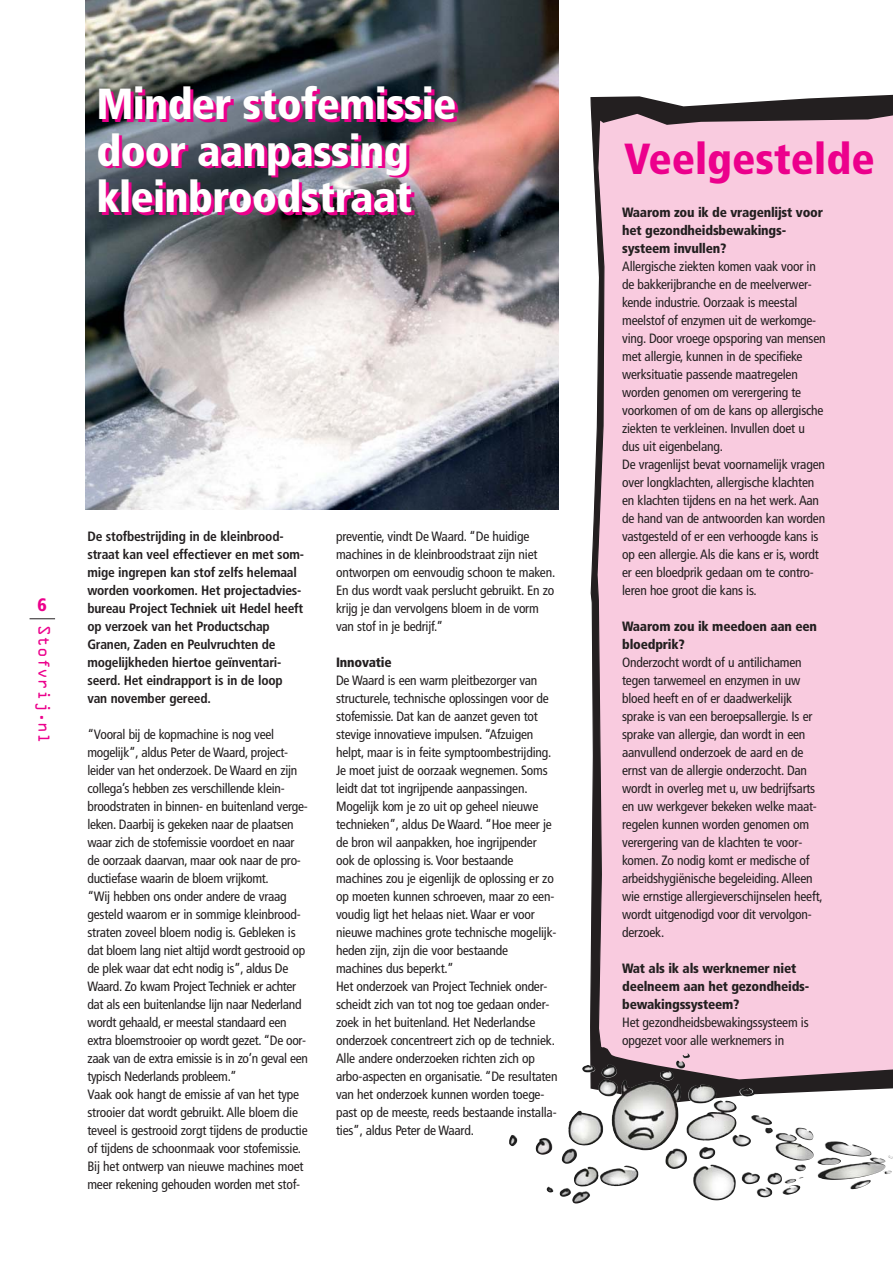
<style>
.page{position:relative;width:893px;height:1263px;background:#fff}
.page>*{position:absolute;margin:0;border:0;box-sizing:border-box;transform-origin:0 0}
.t1{font:900 condensed 43.5px/46.5px "Frutiger";letter-spacing:-.015em;color:#fff}
.t2{font:900 condensed 43.5px "Frutiger";color:#ec008c}
.t3{font:900 condensed 18px "Frutiger";color:#ec008c}
.t4{font:15px "OCRA";color:#ec008c}
.t5{font:condensed 13.5px/18px "Frutiger";letter-spacing:-.015em;color:#231f20}
.t6{font:700 condensed 13.5px/18px "Frutiger";letter-spacing:-.015em;color:#231f20}
.t7{font:900 condensed 13.5px/18px "Frutiger";letter-spacing:-.015em;color:#231f20}
</style>
<div class="page">
<svg style="left:590px;top:94px;width:303px;height:1009px"></svg>
<div style="left:596px;top:100px;width:297px;height:988px;background:#f9cbdf"></div>
<img style="left:85px;top:1px;width:474px;height:508px">
<svg style="left:30px;top:618px;width:25px;height:1px"></svg>
<img style="left:582px;top:1053px;width:108px;height:27px">
<h1 class="t1" style="left:96px;top:84px;width:362px">Minder stofemissie door aanpassing kleinbroodstraat</h1>
<h2 class="t3" style="left:38px;top:597px;width:11px">6</h2>
<p class="t4" style="left:49px;top:625px;width:120px;rotate:90deg">Stofvrij.nl</p>
<p class="t6" style="left:87px;top:528px;width:218px">De stofbestrijding in de kleinbrood&shy;straat kan veel effectiever en met som&shy;mige ingrepen kan stof zelfs helemaal worden voorkomen. Het projectadvies&shy;bureau Project Techniek uit Hedel heeft op verzoek van het Productschap Granen, Zaden en Peulvruchten de mogelijkheden hiertoe geïnventari&shy;seerd. Het eindrapport is in de loop van november gereed.</p>
<p class="t5" style="left:87px;top:726px;width:222px">“Vooral bij de kopmachine is nog veel mogelijk”, aldus Peter de Waard, project&shy;leider van het onderzoek. De Waard en zijn collega’s hebben zes verschillende klein&shy;broodstraten in binnen- en buitenland verge&shy;leken. Daarbij is gekeken naar de plaatsen waar zich de stofemissie voordoet en naar de oorzaak daarvan, maar ook naar de pro&shy;ductiefase waarin de bloem vrijkomt.<br>“Wij hebben ons onder andere de vraag gesteld waarom er in sommige kleinbrood&shy;straten zoveel bloem nodig is. Gebleken is dat bloem lang niet altijd wordt gestrooid op de plek waar dat echt nodig is”, aldus De Waard. Zo kwam Project Techniek er achter dat als een buitenlandse lijn naar Nederland wordt gehaald, er meestal standaard een extra bloemstrooier op wordt gezet. “De oor&shy;zaak van de extra emissie is in zo’n geval een typisch Nederlands probleem.”<br>Vaak ook hangt de emissie af van het type strooier dat wordt gebruikt. Alle bloem die teveel is gestrooid zorgt tijdens de productie of tijdens de schoonmaak voor stofemissie.<br>Bij het ontwerp van nieuwe machines moet meer rekening gehouden worden met stof-</p>
<p class="t5" style="left:336px;top:528px;width:221px">preventie, vindt De Waard. “De huidige machines in de kleinbroodstraat zijn niet ontworpen om eenvoudig schoon te maken.<br>En dus wordt vaak perslucht gebruikt. En zo krijg je dan vervolgens bloem in de vorm van stof in je bedrijf.”</p>
<p class="t7" style="left:336px;top:654px;width:57px">Innovatie</p>
<p class="t5" style="left:336px;top:672px;width:223px">De Waard is een warm pleitbezorger van structurele, technische oplossingen voor de stofemissie. Dat kan de aanzet geven tot stevige innovatieve impulsen. “Afzuigen helpt, maar is in feite symptoombestrijding.<br>Je moet juist de oorzaak wegnemen. Soms leidt dat tot ingrijpende aanpassingen.<br>Mogelijk kom je zo uit op geheel nieuwe technieken”, aldus De Waard. “Hoe meer je de bron wil aanpakken, hoe ingrijpender ook de oplossing is. Voor bestaande machines zou je eigenlijk de oplossing er zo op moeten kunnen schroeven, maar zo een&shy;voudig ligt het helaas niet. Waar er voor nieuwe machines grote technische mogelijk&shy;heden zijn, zijn die voor bestaande machines dus beperkt.”<br>Het onderzoek van Project Techniek onder&shy;scheidt zich van tot nog toe gedaan onder&shy;zoek in het buitenland. Het Nederlandse onderzoek concentreert zich op de techniek.<br>Alle andere onderzoeken richten zich op arbo-aspecten en organisatie. “De resultaten van het onderzoek kunnen worden toege&shy;past op de meeste, reeds bestaande installa&shy;ties”, aldus Peter de Waard.</p>
<h1 class="t2" style="left:624px;top:141px;width:252px">Veelgestelde</h1>
<p class="t7" style="left:622px;top:204px;width:202px">Waarom zou ik de vragenlijst voor het gezondheidsbewakings&shy;systeem invullen?</p>
<p class="t5" style="left:622px;top:258px;width:205px">Allergische ziekten komen vaak voor in de bakkerijbranche en de meelverwer&shy;kende industrie. Oorzaak is meestal meelstof of enzymen uit de werkomge&shy;ving. Door vroege opsporing van mensen met allergie, kunnen in de specifieke werksituatie passende maatregelen worden genomen om verergering te voorkomen of om de kans op allergische ziekten te verkleinen. Invullen doet u dus uit eigenbelang.<br>De vragenlijst bevat voornamelijk vragen over longklachten, allergische klachten en klachten tijdens en na het werk. Aan de hand van de antwoorden kan worden vastgesteld of er een verhoogde kans is op een allergie. Als die kans er is, wordt er een bloedprik gedaan om te contro&shy;leren hoe groot die kans is.</p>
<p class="t7" style="left:622px;top:618px;width:196px">Waarom zou ik meedoen aan een bloedprik?</p>
<p class="t5" style="left:622px;top:654px;width:202px">Onderzocht wordt of u antilichamen tegen tarwemeel en enzymen in uw bloed heeft en of er daadwerkelijk sprake is van een beroepsallergie. Is er sprake van allergie, dan wordt in een aanvullend onderzoek de aard en de ernst van de allergie onderzocht. Dan wordt in overleg met u, uw bedrijfsarts en uw werkgever bekeken welke maat&shy;regelen kunnen worden genomen om verergering van de klachten te voor&shy;komen. Zo nodig komt er medische of arbeidshygiënische begeleiding. Alleen wie ernstige allergieverschijnselen heeft, wordt uitgenodigd voor dit vervolgon&shy;derzoek.</p>
<p class="t7" style="left:622px;top:960px;width:189px">Wat als ik als werknemer niet deelneem aan het gezondheids&shy;bewakingssysteem?</p>
<p class="t5" style="left:622px;top:1014px;width:188px">Het gezondheidsbewakingssysteem is opgezet voor alle werknemers in</p>
</div>
